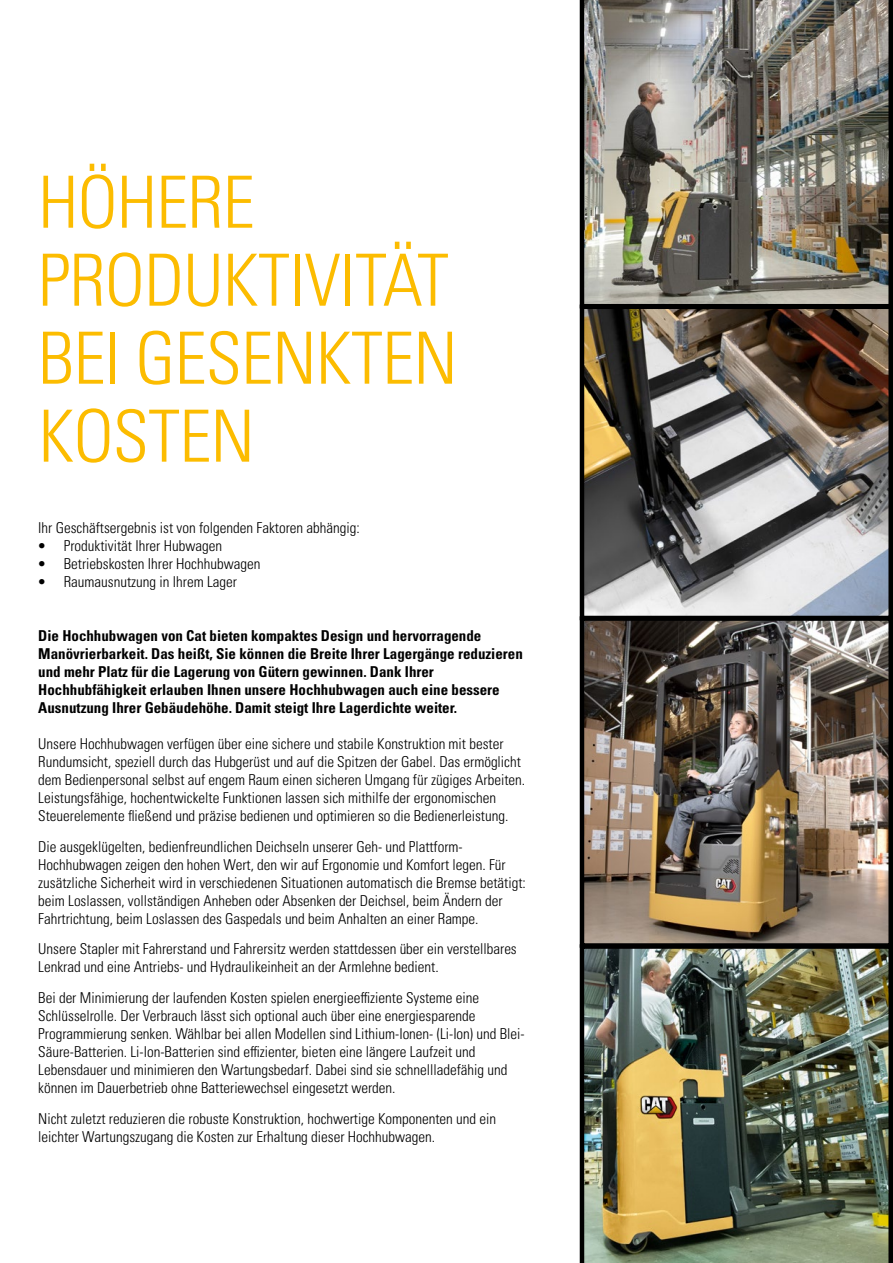
<style>
.page{position:relative;width:893px;height:1263px;background:#fff}
.page>*{position:absolute;margin:0;border:0;box-sizing:border-box;transform-origin:0 0}
.t1{font:72px/78px "Univers LTCYR 47 Light Cond";letter-spacing:-.01em;color:#fcbc00}
.t2{font:15px/18px "Univers LTCYR 47 Light Cond";color:#000}
.t3{font:15px/18px "Univers LTCYR 67 Bold Cond";color:#000}
</style>
<div class="page">
<img style="left:580px;top:0;width:313px;height:304px">
<img style="left:585px;top:309px;width:303px;height:306px">
<div style="left:580px;top:304px;width:313px;height:316px;border:4px solid #000"></div>
<img style="left:585px;top:621px;width:303px;height:322px">
<div style="left:580px;top:616px;width:313px;height:332px;border:4px solid #000"></div>
<img style="left:580px;top:944px;width:313px;height:319px">
<h1 class="t1" style="left:38px;top:159px;width:421px">HÖHERE<br>PRODUKTIVITÄT<br>BEI GESENKTEN<br>KOSTEN</h1>
<p class="t2" style="left:38px;top:518px;width:323px">Ihr Geschäftsergebnis ist von folgenden Faktoren abhängig:</p>
<p class="t2" style="left:38px;top:536px;width:185px">• Produktivität Ihrer Hubwagen</p>
<p class="t2" style="left:38px;top:554px;width:224px">• Betriebskosten Ihrer Hochhubwagen</p>
<p class="t2" style="left:38px;top:572px;width:200px">• Raumausnutzung in Ihrem Lager</p>
<p class="t3" style="left:38px;top:626px;width:486px">Die Hochhubwagen von Cat bieten kompaktes Design und hervorragende Manövrierbarkeit. Das heißt, Sie können die Breite Ihrer Lagergänge reduzieren und mehr Platz für die Lagerung von Gütern gewinnen. Dank Ihrer Hochhubfähigkeit erlauben Ihnen unsere Hochhubwagen auch eine bessere Ausnutzung Ihrer Gebäudehöhe. Damit steigt Ihre Lagerdichte weiter.</p>
<p class="t2" style="left:38px;top:734px;width:488px">Unsere Hochhubwagen verfügen über eine sichere und stabile Konstruktion mit bester Rundumsicht, speziell durch das Hubgerüst und auf die Spitzen der Gabel. Das ermöglicht dem Bedienpersonal selbst auf engem Raum einen sicheren Umgang für zügiges Arbeiten.<br>Leistungsfähige, hochentwickelte Funktionen lassen sich mithilfe der ergonomischen Steuerelemente fließend und präzise bedienen und optimieren so die Bedienerleistung.</p>
<p class="t2" style="left:38px;top:837px;width:489px">Die ausgeklügelten, bedienfreundlichen Deichseln unserer Geh- und Plattform-Hochhubwagen zeigen den hohen Wert, den wir auf Ergonomie und Komfort legen. Für zusätzliche Sicherheit wird in verschiedenen Situationen automatisch die Bremse betätigt: beim Loslassen, vollständigen Anheben oder Absenken der Deichsel, beim Ändern der Fahrtrichtung, beim Loslassen des Gaspedals und beim Anhalten an einer Rampe.</p>
<p class="t2" style="left:38px;top:939px;width:480px">Unsere Stapler mit Fahrerstand und Fahrersitz werden stattdessen über ein verstellbares<br>Lenkrad und eine Antriebs- und Hydraulikeinheit an der Armlehne bedient.</p>
<p class="t2" style="left:38px;top:988px;width:488px">Bei der Minimierung der laufenden Kosten spielen energieeffiziente Systeme eine Schlüsselrolle. Der Verbrauch lässt sich optional auch über eine energiesparende Programmierung senken. Wählbar bei allen Modellen sind Lithium-Ionen- (Li-Ion) und Blei-Säure-Batterien. Li-Ion-Batterien sind effizienter, bieten eine längere Laufzeit und Lebensdauer und minimieren den Wartungsbedarf. Dabei sind sie schnellladefähig und können im Dauerbetrieb ohne Batteriewechsel eingesetzt werden.</p>
<p class="t2" style="left:38px;top:1109px;width:459px">Nicht zuletzt reduzieren die robuste Konstruktion, hochwertige Komponenten und ein leichter Wartungszugang die Kosten zur Erhaltung dieser Hochhubwagen.</p>
</div>
